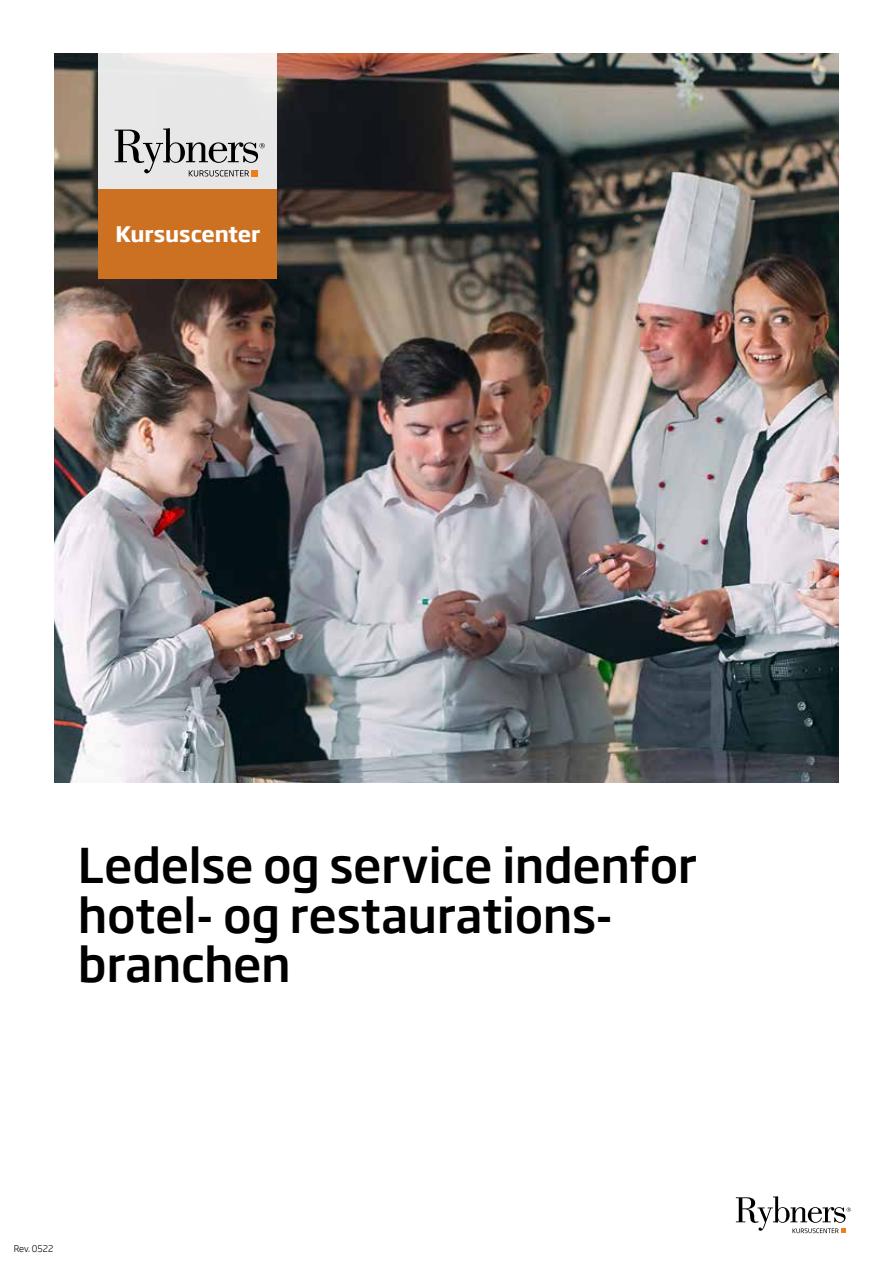
<style>
.page{position:relative;width:893px;height:1263px;background:#fff}
.page>*{position:absolute;margin:0;border:0;box-sizing:border-box;transform-origin:0 0}
.t1{font:500 46.95px/49.5px "Soho Gothic Std";letter-spacing:-.01em;color:#000}
.t2{font:700 21px "Soho Gothic Std";color:#fff}
.t3{font:300 9px "Soho Gothic Std";color:#000}
</style>
<div class="page">
<img style="left:54px;top:53px;width:785px;height:729px">
<div style="left:99px;top:11px;width:178px;height:178px;background:linear-gradient(to bottom,#fcfbfb,#e0e0e1)"></div>
<div style="left:99px;top:189px;width:178px;height:90px;background:#cc7021"></div>
<svg style="left:115px;top:128px;width:150px;height:48px;background:#bbb"></svg>
<svg style="left:736px;top:1196px;width:115px;height:37px"></svg>
<p class="t2" style="left:116px;top:221px;width:146px">Kursuscenter</p>
<p class="t1" style="left:78px;top:841px;width:620px">Ledelse og service indenfor hotel- og restaurations&shy;branchen</p>
<p class="t3" style="left:14px;top:1243px;width:41px">Rev. 0522</p>
</div>
